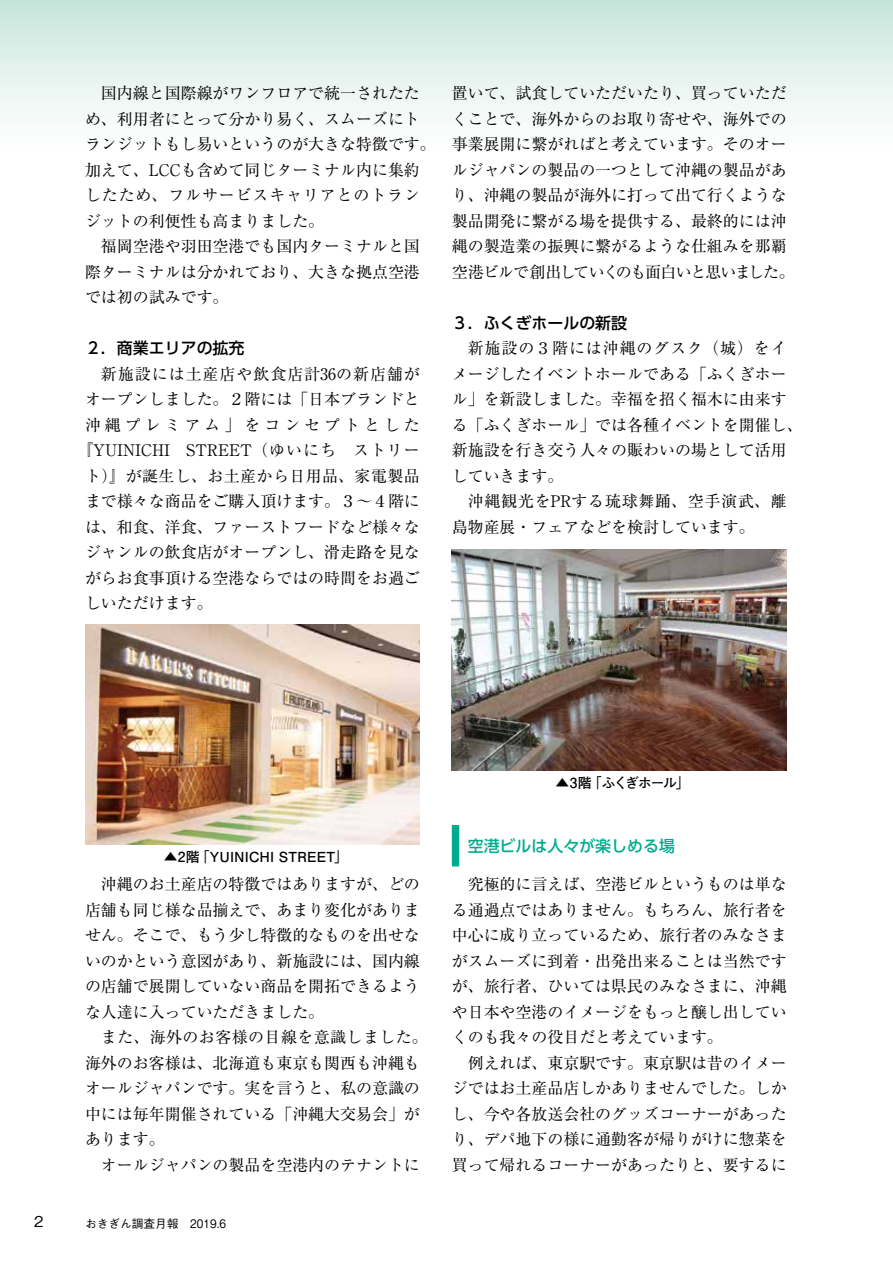
<style>
.page{position:relative;width:893px;height:1263px;background:#fff}
.page>*{position:absolute;margin:0;border:0;box-sizing:border-box;transform-origin:0 0}
.t1{font:15.9px/25.5px "Ryumin Pr 6 N";color:#000}
.t2{font:500 15.9px "UD Shin Go Pro";color:#000}
.t3{font:15.9px "Ryumin Pr 6 N";letter-spacing:.03em;color:#000}
.t4{font:15.9px "Ryumin Pr 6 N";letter-spacing:.06em;color:#000}
.t5{font:15.9px "Ryumin Pr 6 N";letter-spacing:.25em;color:#000}
.t6{font:500 15.9px "UD Shin Go Pro";color:#00ac90}
.t7{font:500 14.85px "Gothic BBB Pr 6 N";color:#000}
.t8{font:700 13.8px "Futo Go B101 Pr 6 N";letter-spacing:.01em;color:#000}
.t9{font:700 13.8px "Futo Go B101 Pr 6 N";letter-spacing:-.085em;color:#000}
.t10{font:500 11.7px "Gothic BBB Pr 6 N";color:#000}
</style>
<div class="page">
<div style="left:0;top:0;width:893px;height:162px;background:linear-gradient(to bottom,#c8e6dc,#fff)"></div>
<div style="left:452px;top:825px;width:7px;height:41px;background:#00ac90"></div>
<img style="left:452px;top:550px;width:335px;height:221px">
<img style="left:85px;top:624px;width:335px;height:220px">
<p class="t1" style="left:85px;top:80px;width:352px;text-indent:16px">国内線と国際線がワンフロアで統一されたため、利用者にとって分かり易く、スムーズにトランジットもし易いというのが大きな特徴です。加えて、LCCも含めて同じターミナル内に集約したため、フルサービスキャリアとのトランジットの利便性も高まりました。</p>
<p class="t1" style="left:85px;top:233px;width:336px;text-align:justify;text-indent:16px">福岡空港や羽田空港でも国内ターミナルと国際ターミナルは分かれており、大きな拠点空港では初の試みです。</p>
<p class="t2" style="left:85px;top:335px;width:161px">２．商業エリアの拡充</p>
<p class="t4" style="left:101px;top:361px;width:320px">新施設には土産店や飲食店計36の新店舗が</p>
<p class="t1" style="left:85px;top:386px;width:336px">オープンしました。２階には「日本ブランドと</p>
<p class="t5" style="left:85px;top:412px;width:336px">沖縄プレミアム」をコンセプトとした</p>
<p class="t1" style="left:77px;top:437px;width:344px">『YUINICHI　STREET（ゆいにち　ストリー</p>
<p class="t3" style="left:85px;top:463px;width:336px">ト）』が誕生し、お土産から日用品、家電製品</p>
<p class="t1" style="left:85px;top:488px;width:336px">まで様々な商品をご購入頂けます。３〜４階に</p>
<p class="t1" style="left:85px;top:513px;width:336px">は、和食、洋食、ファーストフードなど様々な</p>
<p class="t1" style="left:85px;top:539px;width:336px">ジャンルの飲食店がオープンし、滑走路を見な</p>
<p class="t1" style="left:85px;top:564px;width:336px">がらお食事頂ける空港ならではの時間をお過ご</p>
<p class="t1" style="left:85px;top:590px;width:129px">しいただけます。</p>
<p class="t1" style="left:452px;top:80px;width:344px">置いて、試食していただいたり、買っていただくことで、海外からのお取り寄せや、海外での事業展開に繋がればと考えています。そのオールジャパンの製品の一つとして沖縄の製品があり、沖縄の製品が海外に打って出て行くような製品開発に繋がる場を提供する、最終的には沖縄の製造業の振興に繋がるような仕組みを那覇空港ビルで創出していくのも面白いと思いました。</p>
<p class="t2" style="left:452px;top:310px;width:177px">３．ふくぎホールの新設</p>
<p class="t1" style="left:452px;top:335px;width:352px;text-indent:16px">新施設の３階には沖縄のグスク（城）をイメージしたイベントホールである「ふくぎホール」を新設しました。幸福を招く福木に由来する「ふくぎホール」では各種イベントを開催し、新施設を行き交う人々の賑わいの場として活用していきます。</p>
<p class="t1" style="left:452px;top:488px;width:336px;text-indent:16px">沖縄観光をPRする琉球舞踊、空手演武、離島物産展・フェアなどを検討しています。</p>
<p class="t8" style="left:164px;top:845px;width:186px">▲2階「YUINICHI STREET」</p>
<p class="t1" style="left:85px;top:870px;width:336px;text-align:justify;text-indent:16px">沖縄のお土産店の特徴ではありますが、どの店舗も同じ様な品揃えで、あまり変化がありません。そこで、もう少し特徴的なものを出せないのかという意図があり、新施設には、国内線の店舗で展開していない商品を開拓できるような人達に入っていただきました。</p>
<p class="t1" style="left:85px;top:1023px;width:344px;text-indent:16px">また、海外のお客様の目線を意識しました。海外のお客様は、北海道も東京も関西も沖縄もオールジャパンです。実を言うと、私の意識の中には毎年開催されている「沖縄大交易会」があります。</p>
<p class="t1" style="left:101px;top:1151px;width:320px">オールジャパンの製品を空港内のテナントに</p>
<p class="t7" style="left:34px;top:1210px;width:11px">2</p>
<p class="t10" style="left:85px;top:1214px;width:143px">おきぎん調査月報　2019.6</p>
<p class="t9" style="left:556px;top:772px;width:136px">▲3階「ふくぎホール」</p>
<p class="t6" style="left:468px;top:833px;width:209px">空港ビルは人々が楽しめる場</p>
<p class="t1" style="left:452px;top:870px;width:336px;text-align:justify;text-indent:16px">究極的に言えば、空港ビルというものは単なる通過点ではありません。もちろん、旅行者を中心に成り立っているため、旅行者のみなさまがスムーズに到着・出発出来ることは当然ですが、旅行者、ひいては県民のみなさまに、沖縄や日本や空港のイメージをもっと醸し出していくのも我々の役目だと考えています。</p>
<p class="t1" style="left:452px;top:1049px;width:336px;text-align:justify;text-indent:16px">例えれば、東京駅です。東京駅は昔のイメージではお土産品店しかありませんでした。しかし、今や各放送会社のグッズコーナーがあったり、デパ地下の様に通勤客が帰りがけに惣菜を買って帰れるコーナーがあったりと、要するに</p>
</div>
